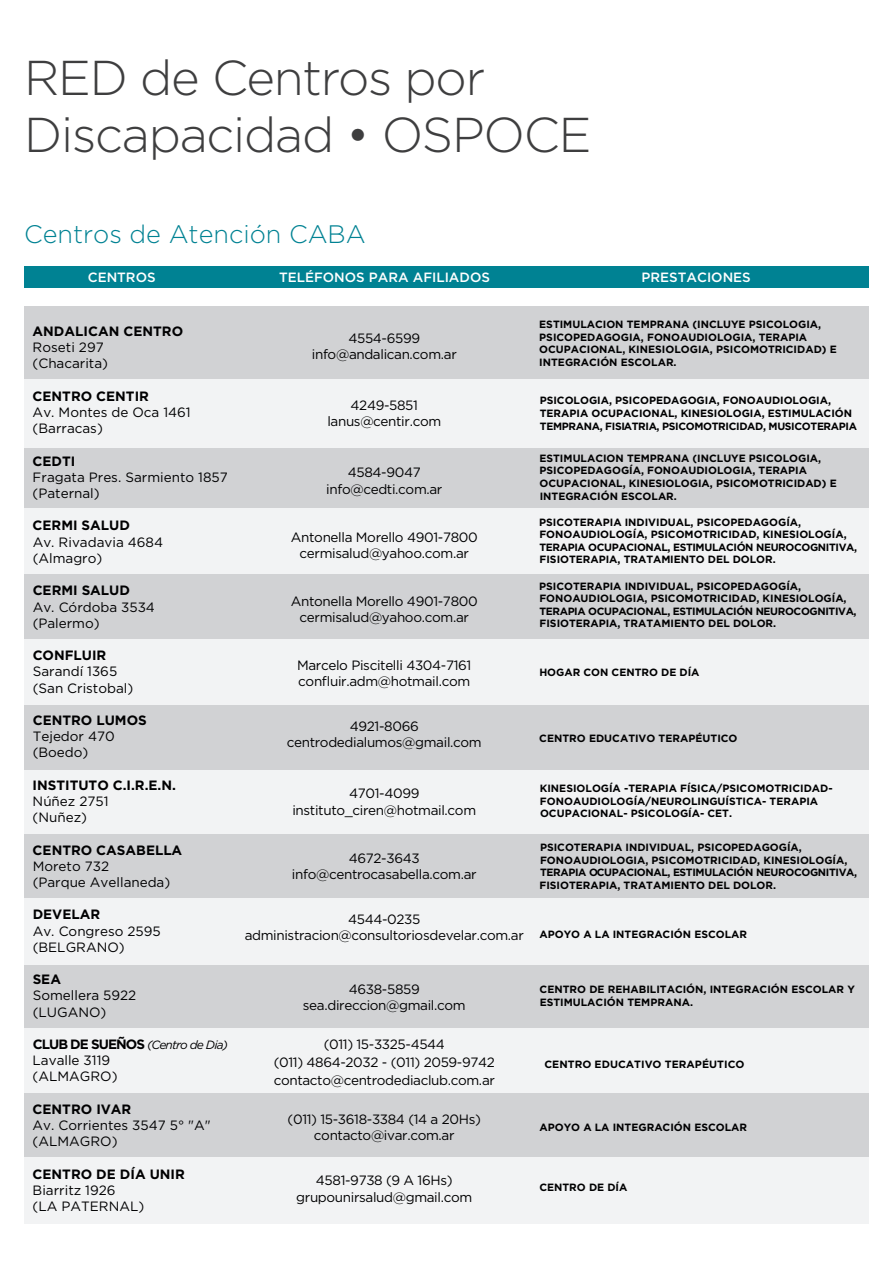
<style>
.page{position:relative;width:893px;height:1263px;background:#fff}
.page>*{position:absolute;margin:0;border:0;box-sizing:border-box;transform-origin:0 0}
.t1{font:300 48.9px/57px "Gotham";letter-spacing:-.025em;color:#3e3e3f}
.t2{font:300 25.35px "Gotham";color:#008293}
.t3{font:13.5px/16.2px "Gotham";letter-spacing:-.025em;color:#000001;text-align:center}
.t4{font:13.5px/16.2px "Gotham";color:#000001}
.t5{font:700 13.5px "Gotham";color:#000001}
.t6{font:500 13.35px "Gotham";color:#fff}
.t7{font:italic 12px "Gotham";letter-spacing:-.07em;color:#000001}
.t8{font:700 10.5px/12.6px "Gotham";color:#000001}
.s1{font-weight:700;font-style:normal;font-size:13.5px}
</style>
<div class="page">
<div style="left:24px;top:447px;width:845px;height:62px;background:#d1d2d4"></div>
<div style="left:24px;top:509px;width:845px;height:65px;background:#f2f3f4"></div>
<div style="left:24px;top:306px;width:845px;height:72px;background:#d1d2d4"></div>
<div style="left:24px;top:379px;width:845px;height:68px;background:#f2f3f4"></div>
<div style="left:24px;top:704px;width:845px;height:66px;background:#d1d2d4"></div>
<div style="left:24px;top:770px;width:845px;height:64px;background:#f2f3f4"></div>
<div style="left:24px;top:834px;width:845px;height:65px;background:#d1d2d4"></div>
<div style="left:24px;top:899px;width:845px;height:66px;background:#f2f3f4"></div>
<div style="left:24px;top:965px;width:845px;height:63px;background:#d1d2d4"></div>
<div style="left:24px;top:1028px;width:845px;height:65px;background:#f2f3f4"></div>
<div style="left:24px;top:1093px;width:845px;height:65px;background:#d1d2d4"></div>
<div style="left:24px;top:1158px;width:845px;height:66px;background:#f2f3f4"></div>
<div style="left:24px;top:574px;width:845px;height:65px;background:#d1d2d4"></div>
<div style="left:24px;top:639px;width:845px;height:65px;background:#f2f3f4"></div>
<div style="left:24px;top:266px;width:845px;height:22px;background:#008293"></div>
<h1 class="t1" style="left:24px;top:48px;width:569px">RED de Centros por<br>Discapacidad • OSPOCE</h1>
<h2 class="t2" style="left:24px;top:218px;width:343px">Centros de Atención CABA</h2>
<p class="t6" style="left:279px;top:269px;width:212px">TELÉFONOS PARA AFILIADOS</p>
<p class="t6" style="left:642px;top:269px;width:111px">PRESTACIONES</p>
<p class="t6" style="left:88px;top:269px;width:69px">CENTROS</p>
<p class="t5" style="left:33px;top:322px;width:152px">ANDALICAN CENTRO</p>
<p class="t4" style="left:33px;top:339px;width:77px">Roseti 297 (Chacarita)</p>
<p class="t5" style="left:33px;top:387px;width:118px">CENTRO CENTIR</p>
<p class="t4" style="left:33px;top:404px;width:160px">Av. Montes de Oca 1461 (Barracas)</p>
<p class="t5" style="left:33px;top:452px;width:44px">CEDTI</p>
<p class="t4" style="left:33px;top:469px;width:197px">Fragata Pres. Sarmiento 1857 (Paternal)</p>
<p class="t5" style="left:33px;top:517px;width:99px">CERMI SALUD</p>
<p class="t4" style="left:33px;top:533px;width:132px">Av. Rivadavia 4684 (Almagro)</p>
<p class="t5" style="left:33px;top:581px;width:99px">CERMI SALUD</p>
<p class="t4" style="left:33px;top:598px;width:124px">Av. Córdoba 3534 (Palermo)</p>
<p class="t5" style="left:33px;top:646px;width:75px">CONFLUIR</p>
<p class="t4" style="left:33px;top:663px;width:102px">Sarandí 1365 (San Cristobal)</p>
<p class="t5" style="left:33px;top:711px;width:116px">CENTRO LUMOS</p>
<p class="t4" style="left:33px;top:728px;width:84px">Tejedor 470 (Boedo)</p>
<p class="t5" style="left:33px;top:776px;width:145px">INSTITUTO C.I.R.E.N.</p>
<p class="t4" style="left:33px;top:793px;width:77px">Núñez 2751 (Nuñez)</p>
<p class="t5" style="left:33px;top:841px;width:151px">CENTRO CASABELLA</p>
<p class="t4" style="left:33px;top:857px;width:139px">Moreto 732<br>(Parque Avellaneda)</p>
<p class="t5" style="left:33px;top:905px;width:69px">DEVELAR</p>
<p class="t4" style="left:33px;top:922px;width:130px">Av. Congreso 2595 (BELGRANO)</p>
<p class="t5" style="left:33px;top:970px;width:30px">SEA</p>
<p class="t4" style="left:33px;top:987px;width:105px">Somellera 5922 (LUGANO)</p>
<p class="t7" style="left:33px;top:1037px;width:197px"><span class="s1">CLUB DE SUEÑOS</span> (Centro de Dia)</p>
<p class="t4" style="left:33px;top:1052px;width:86px">Lavalle 3119 (ALMAGRO)</p>
<p class="t5" style="left:33px;top:1100px;width:100px">CENTRO IVAR</p>
<p class="t4" style="left:33px;top:1117px;width:180px">Av. Corrientes 3547 5° "A" (ALMAGRO)</p>
<p class="t5" style="left:33px;top:1165px;width:154px">CENTRO DE DÍA UNIR</p>
<p class="t4" style="left:33px;top:1181px;width:113px">Biarritz 1926<br>(LA PATERNAL)</p>
<p class="t3" style="left:312px;top:330px;width:146px">4554-6599 info@andalican.com.ar</p>
<p class="t3" style="left:327px;top:397px;width:115px">4249-5851 lanus@centir.com</p>
<p class="t3" style="left:326px;top:464px;width:118px">4584-9047 info@cedti.com.ar</p>
<p class="t3" style="left:291px;top:528px;width:188px">Antonella Morello 4901-7800 cermisalud@yahoo.com.ar</p>
<p class="t3" style="left:291px;top:593px;width:188px">Antonella Morello 4901-7800 cermisalud@yahoo.com.ar</p>
<p class="t3" style="left:297px;top:657px;width:176px;text-align:left">Marcelo Piscitelli 4304-7161 confluir.adm@hotmail.com</p>
<p class="t3" style="left:287px;top:718px;width:196px">4921-8066 centrodedialumos@gmail.com</p>
<p class="t3" style="left:292px;top:785px;width:185px">4701-4099 instituto_ciren@hotmail.com</p>
<p class="t3" style="left:292px;top:849px;width:186px">4672-3643 info@centrocasabella.com.ar</p>
<p class="t3" style="left:245px;top:911px;width:281px">4544-0235 administracion@consultoriosdevelar.com.ar</p>
<p class="t8" style="left:539px;top:318px;width:299px">ESTIMULACION TEMPRANA (INCLUYE PSICOLOGIA, PSICOPEDAGOGIA, FONOAUDIOLOGIA, TERAPIA OCUPACIONAL, KINESIOLOGIA, PSICOMOTRICIDAD) E INTEGRACIÓN ESCOLAR.</p>
<p class="t8" style="left:540px;top:394px;width:319px">PSICOLOGIA, PSICOPEDAGOGIA, FONOAUDIOLOGIA,<br>TERAPIA OCUPACIONAL, KINESIOLOGIA, ESTIMULACIÓN<br>TEMPRANA, FISIATRIA, PSICOMOTRICIDAD, MUSICOTERAPIA</p>
<p class="t8" style="left:539px;top:452px;width:299px">ESTIMULACION TEMPRANA (INCLUYE PSICOLOGIA, PSICOPEDAGOGÍA, FONOAUDIOLOGIA, TERAPIA OCUPACIONAL, KINESIOLOGIA, PSICOMOTRICIDAD) E INTEGRACIÓN ESCOLAR.</p>
<p class="t8" style="left:539px;top:515px;width:319px">PSICOTERAPIA INDIVIDUAL, PSICOPEDAGOGÍA, FONOAUDIOLOGÍA, PSICOMOTRICIDAD, KINESIOLOGÍA, TERAPIA OCUPACIONAL, ESTIMULACIÓN NEUROCOGNITIVA, FISIOTERAPIA, TRATAMIENTO DEL DOLOR.</p>
<p class="t8" style="left:539px;top:580px;width:319px">PSICOTERAPIA INDIVIDUAL, PSICOPEDAGOGÍA, FONOAUDIOLOGIA, PSICOMOTRICIDAD, KINESIOLOGÍA, TERAPIA OCUPACIONAL, ESTIMULACIÓN NEUROCOGNITIVA, FISIOTERAPIA, TRATAMIENTO DEL DOLOR.</p>
<p class="t8" style="left:539px;top:666px;width:162px">HOGAR CON CENTRO DE DÍA</p>
<p class="t8" style="left:539px;top:732px;width:200px">CENTRO EDUCATIVO TERAPÉUTICO</p>
<p class="t8" style="left:540px;top:782px;width:294px">KINESIOLOGÍA -TERAPIA FÍSICA/PSICOMOTRICIDAD-<br>FONOAUDIOLOGÍA/NEUROLINGUÍSTICA- TERAPIA<br>OCUPACIONAL- PSICOLOGÍA- CET.</p>
<p class="t8" style="left:539px;top:841px;width:319px">PSICOTERAPIA INDIVIDUAL, PSICOPEDAGOGÍA, FONOAUDIOLOGIA, PSICOMOTRICIDAD, KINESIOLOGÍA, TERAPIA OCUPACIONAL, ESTIMULACIÓN NEUROCOGNITIVA, FISIOTERAPIA, TRATAMIENTO DEL DOLOR.</p>
<p class="t8" style="left:539px;top:928px;width:209px">APOYO A LA INTEGRACIÓN ESCOLAR</p>
<p class="t3" style="left:303px;top:981px;width:164px">4638-5859 sea.direccion@gmail.com</p>
<p class="t3" style="left:274px;top:1035px;width:223px;line-height:18px">(011) 15-3325-4544<br>(011) 4864-2032 - (011) 2059-9742 contacto@centrodediaclub.com.ar</p>
<p class="t3" style="left:288px;top:1111px;width:195px">(011) 15-3618-3384 (14 a 20Hs) contacto@ivar.com.ar</p>
<p class="t3" style="left:296px;top:1172px;width:178px">4581-9738 (9 A 16Hs) grupounirsalud@gmail.com</p>
<p class="t8" style="left:540px;top:983px;width:317px">CENTRO DE REHABILITACIÓN, INTEGRACIÓN ESCOLAR Y<br>ESTIMULACIÓN TEMPRANA.</p>
<p class="t8" style="left:544px;top:1058px;width:202px">CENTRO EDUCATIVO TERAPÉUTICO</p>
<p class="t8" style="left:539px;top:1121px;width:209px">APOYO A LA INTEGRACIÓN ESCOLAR</p>
<p class="t8" style="left:539px;top:1181px;width:89px">CENTRO DE DÍA</p>
</div>
